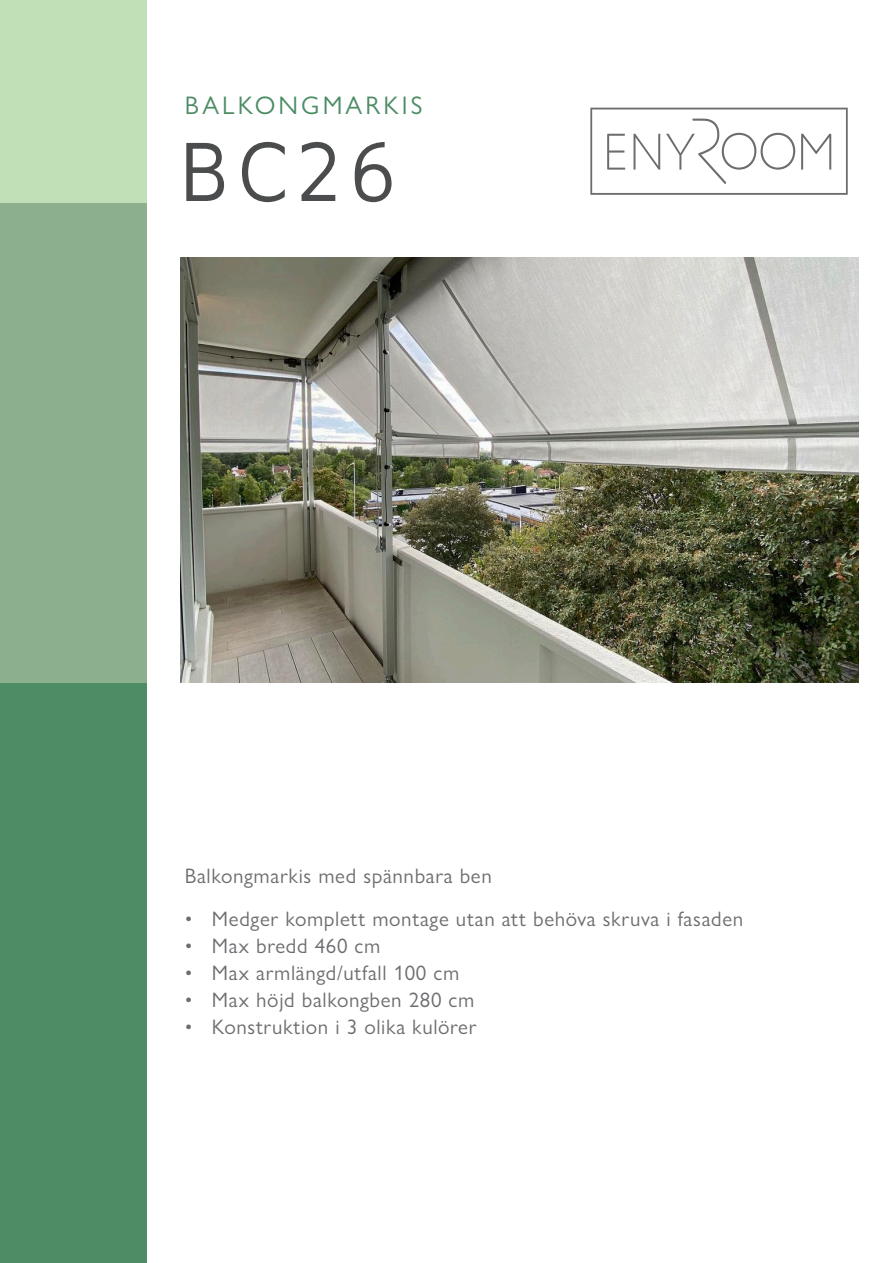
<style>
.page{position:relative;width:893px;height:1263px;background:#fff}
.page>*{position:absolute;margin:0;border:0;box-sizing:border-box;transform-origin:0 0}
.t1{font:83.85px "Gillius ADF";color:#4b4c4d}
.Prod_kategori_s1{font:25.5px "Gill Sans Nova";letter-spacing:.12em;color:#4d8c65}
.Brödtext_s1{font:21px "Gill Sans Nova";letter-spacing:.03em;color:#6c6d70}
</style>
<div class="page">
<img style="left:180px;top:257px;width:678px;height:426px">
<svg style="left:590px;top:108px;width:258px;height:87px"></svg>
<div style="left:0;top:682px;width:147px;height:581px;background:#4d8c65"></div>
<div style="left:0;top:0;width:147px;height:203px;background:#c1e0b8"></div>
<div style="left:0;top:203px;width:147px;height:479px;background:#8caf8d"></div>
<p class="Prod_kategori_s1" style="left:185px;top:90px;width:239px">BALKONGMARKIS</p>
<p class="t1" style="left:181px;top:122px;width:216px">BC26</p>
<p class="Brödtext_s1" style="left:185px;top:863px;width:308px">Balkongmarkis med spännbara ben</p>
<p class="Brödtext_s1" style="left:185px;top:906px;width:560px">• Medger komplett montage utan att behöva skruva i fasaden</p>
<p class="Brödtext_s1" style="left:185px;top:933px;width:197px">• Max bredd 460 cm</p>
<p class="Brödtext_s1" style="left:185px;top:960px;width:276px">• Max armlängd/utfall 100 cm</p>
<p class="Brödtext_s1" style="left:185px;top:987px;width:291px">• Max höjd balkongben 280 cm</p>
<p class="Brödtext_s1" style="left:185px;top:1014px;width:293px">• Konstruktion i 3 olika kulörer</p>
</div>
